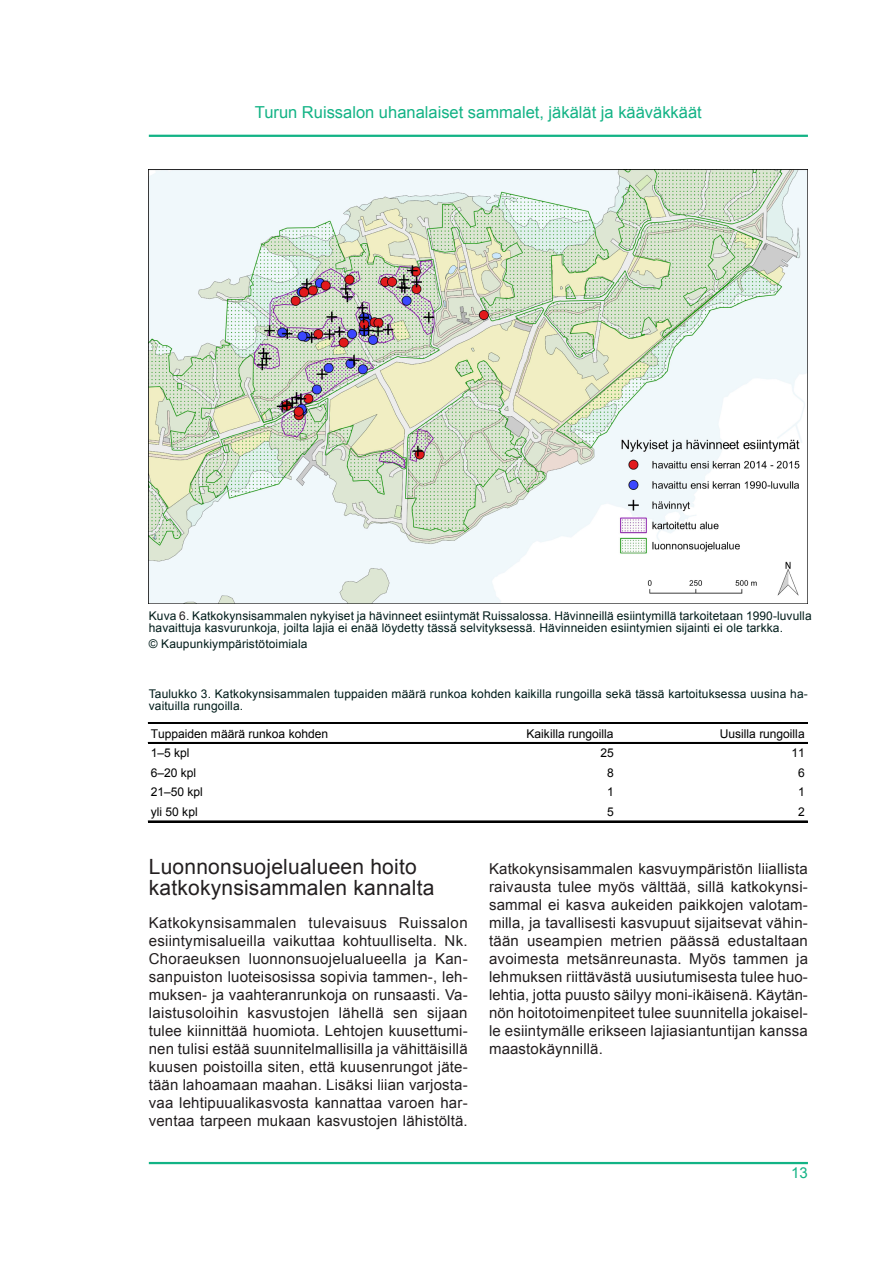
<style>
.page{position:relative;width:893px;height:1263px;background:#fff}
.page>*{position:absolute;margin:0;border:0;box-sizing:border-box;transform-origin:0 0}
.Otsikko_3{font:21px/21px "Arial";letter-spacing:.01em;color:#231f20}
.t1{font:16.5px "Arial";color:#12b385}
.Leipäteksti{font:15px/18px "Arial";letter-spacing:.01em;color:#231f20;text-align:justify}
.t2{font:15px "Arial";color:#12b385}
.Kuvateksti{font:12px/12px "Arial";letter-spacing:.01em;color:#001c1a}
.t3{font:12px "Arial";letter-spacing:-.005em;color:#000}
.t4{font:12px "Arial";letter-spacing:-.005em;color:#000}
.s1{color:#231f20}
</style>
<div class="page">
<hr style="left:149px;top:135px;width:659px;height:2px;background:#12b385">
<hr style="left:149px;top:1162px;width:659px;height:2px;background:#12b385">
<img style="left:149px;top:170px;width:659px;height:433px">
<hr style="left:148px;top:722px;width:659px;height:1px;background:#000">
<hr style="left:148px;top:723px;width:659px;height:1px;background:#000">
<hr style="left:148px;top:742px;width:659px;height:2px;background:#000">
<hr style="left:148px;top:821px;width:659px;height:1px;background:#000">
<p class="t1" style="left:255px;top:102px;width:448px">Turun Ruissalon uhanalaiset sammalet, jäkälät ja kääväkkäät</p>
<p class="Kuvateksti" style="left:149px;top:610px;width:664px">Kuva <span class="s1">6</span>. Katkokynsisammalen nykyiset ja hävinneet esiintymät Ruissalossa. Hävinneillä esiintymillä tarkoitetaan 1990-luvulla havaittuja kasvurunkoja, joilta lajia ei enää löydetty tässä selvityksessä. Hävinneiden esiintymien sijainti ei ole tarkka.</p>
<p class="Kuvateksti" style="left:149px;top:638px;width:160px">© Kaupunkiympäristötoimiala</p>
<p class="Kuvateksti" style="left:149px;top:688px;width:661px">Taulukko 3. Katkokynsisammalen tuppaiden määrä runkoa kohden kaikilla rungoilla sekä tässä kartoituksessa uusina ha&shy;vaituilla rungoilla.</p>
<p class="t3" style="left:151px;top:725px;width:179px">Tuppaiden määrä runkoa kohden</p>
<p class="t3" style="left:527px;top:725px;width:89px">Kaikilla rungoilla</p>
<p class="t3" style="left:720px;top:725px;width:86px">Uusilla rungoilla</p>
<p class="t4" style="left:151px;top:745px;width:40px">1–5 kpl</p>
<p class="t3" style="left:600px;top:745px;width:15px">25</p>
<p class="t3" style="left:791px;top:745px;width:15px">11</p>
<p class="t4" style="left:151px;top:765px;width:47px">6–20 kpl</p>
<p class="t3" style="left:607px;top:765px;width:8px">8</p>
<p class="t3" style="left:798px;top:765px;width:8px">6</p>
<p class="t4" style="left:151px;top:784px;width:54px">21–50 kpl</p>
<p class="t3" style="left:607px;top:784px;width:8px">1</p>
<p class="t3" style="left:798px;top:784px;width:8px">1</p>
<p class="t3" style="left:151px;top:804px;width:48px">yli 50 kpl</p>
<p class="t3" style="left:607px;top:804px;width:8px">5</p>
<p class="t3" style="left:798px;top:804px;width:8px">2</p>
<p class="Otsikko_3" style="left:149px;top:856px;width:287px">Luonnonsuojelualueen hoito katkokynsisammalen kannalta</p>
<p class="Leipäteksti" style="left:149px;top:914px;width:320px">Katkokynsisammalen tulevaisuus Ruissalon esiintymisalueilla vaikuttaa kohtuulliselta. Nk.<br>Choraeuksen luonnonsuojelualueella ja Kan&shy;sanpuiston luoteisosissa sopivia tammen-, leh&shy;muksen- ja vaahteranrunkoja on runsaasti. Va&shy;laistusoloihin kasvustojen lähellä sen sijaan tulee kiinnittää huomiota. Lehtojen kuusettumi&shy;nen tulisi estää suunnitelmallisilla ja vähittäisillä kuusen poistoilla siten, että kuusenrungot jäte&shy;tään lahoamaan maahan. Lisäksi liian varjosta&shy;vaa lehtipuualikasvosta kannattaa varoen har&shy;ventaa tarpeen mukaan kasvustojen lähistöltä.</p>
<p class="Leipäteksti" style="left:489px;top:860px;width:320px">Katkokynsisammalen kasvuympäristön liiallista raivausta tulee myös välttää, sillä katkokynsi&shy;sammal ei kasva aukeiden paikkojen valotam&shy;milla, ja tavallisesti kasvupuut sijaitsevat vähin&shy;tään useampien metrien päässä edustaltaan avoimesta metsänreunasta. Myös tammen ja lehmuksen riittävästä uusiutumisesta tulee huo&shy;lehtia, jotta puusto säilyy moni-ikäisenä. Käytän&shy;nön hoitotoimenpiteet tulee suunnitella jokaisel&shy;le esiintymälle erikseen lajiasiantuntijan kanssa maastokäynnillä.</p>
<p class="t2" style="left:791px;top:1163px;width:18px">13</p>
</div>
